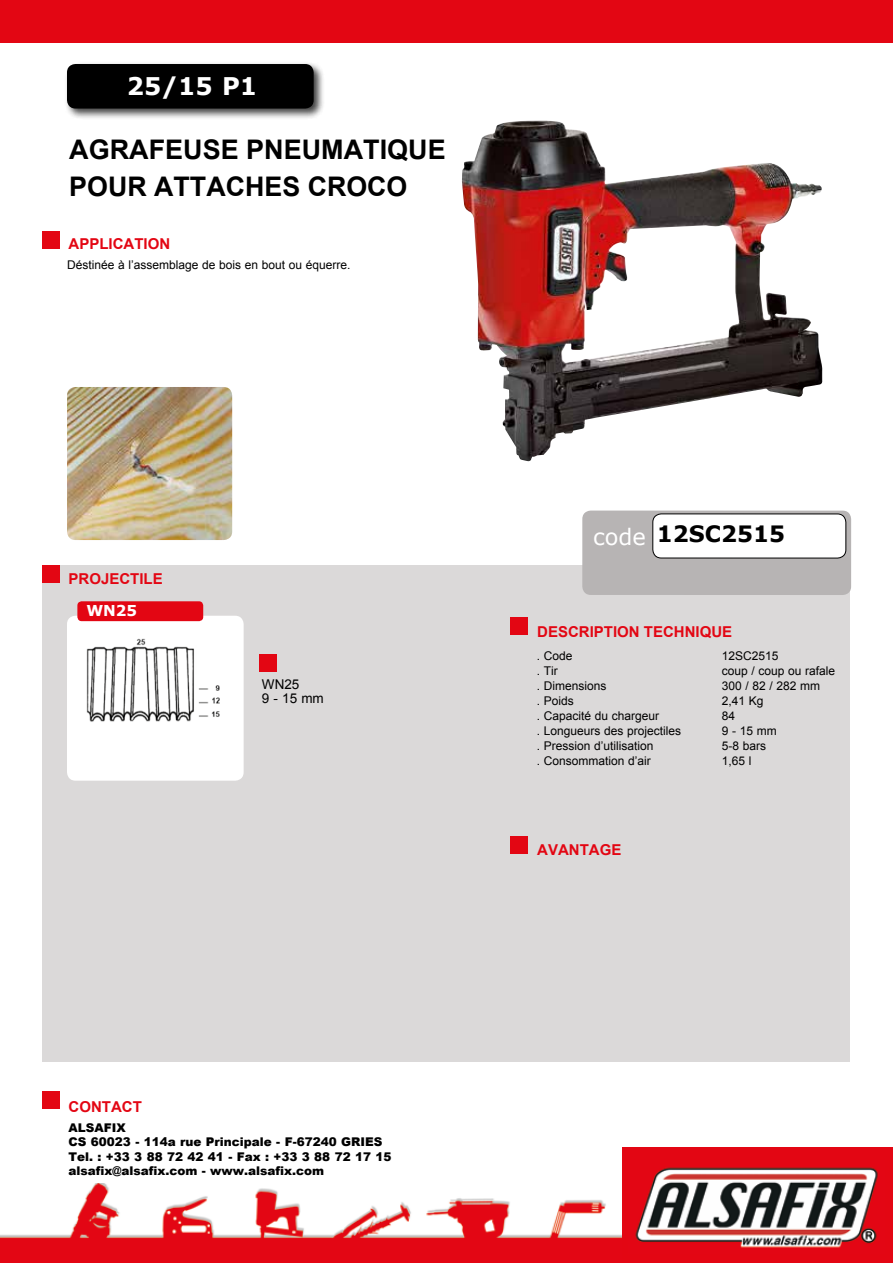
<style>
.page{position:relative;width:893px;height:1263px;background:#fff}
.page>*{position:absolute;margin:0;border:0;box-sizing:border-box;transform-origin:0 0}
.t1{font:700 27px/37.3px "Arial";color:#000}
.t2{font:700 24.3px "Verdana";color:#fff}
.t3{font:700 22.5px "Verdana";color:#000}
.t4{font:22.5px "Verdana";color:#fff}
.t5{font:700 15px "Arial";color:#e30613}
.t6{font:700 15px "Verdana";color:#fff}
.t7{font:13.5px/13.5px "Arial";color:#000}
.t8{font:12px "Arial";color:#000}
.t9{font:900 12px/14.4px "Arial";color:#000}
</style>
<div class="page">
<img style="left:462px;top:121px;width:361px;height:341px">
<div style="left:43px;top:566px;width:807px;height:496px;background:#dbd9d9"></div>
<div style="left:67px;top:616px;width:177px;height:165px;background:#fff;border-radius:9px"></div>
<img style="left:86px;top:638px;width:134px;height:84px">
<div style="left:0;top:0;width:893px;height:43px;background:#e30613"></div>
<img style="left:0;top:1183px;width:622px;height:80px">
<div style="left:622px;top:1148px;width:271px;height:115px;background:#e30613"></div>
<img style="left:635px;top:1167px;width:243px;height:81px">
<div style="left:64px;top:61px;width:261px;height:59px;background:#000;opacity:.75"></div>
<div style="left:67px;top:64px;width:247px;height:45px;background:#000;border-radius:9px"></div>
<div style="left:77px;top:601px;width:126px;height:20px;background:#e30613;border-radius:4px"></div>
<img style="left:67px;top:387px;width:165px;height:153px">
<div style="left:582px;top:510px;width:269px;height:85px;background:#b7b4b4;border-radius:9px"></div>
<div style="left:653px;top:514px;width:193px;height:44px;background:#fff;border-radius:9px"></div>
<div style="left:652px;top:513px;width:194px;height:45px;border:1px solid #000;border-radius:9px"></div>
<div style="left:43px;top:232px;width:17px;height:17px;background:#e30613"></div>
<div style="left:259px;top:654px;width:17px;height:17px;background:#e30613"></div>
<div style="left:510px;top:618px;width:17px;height:17px;background:#e30613"></div>
<div style="left:43px;top:565px;width:17px;height:17px;background:#e30613"></div>
<div style="left:510px;top:837px;width:17px;height:17px;background:#e30613"></div>
<div style="left:43px;top:1092px;width:17px;height:17px;background:#e30613"></div>
<h2 class="t2" style="left:127px;top:68px;width:132px">25/15 P1</h2>
<h1 class="t1" style="left:69px;top:131px;width:378px">AGRAFEUSE PNEUMATIQUE<br>POUR ATTACHES CROCO</h1>
<p class="t5" style="left:69px;top:234px;width:103px">APPLICATION</p>
<p class="t8" style="left:67px;top:257px;width:285px">Déstinée à l’assemblage de bois en bout ou équerre.</p>
<p class="t5" style="left:69px;top:569px;width:96px">PROJECTILE</p>
<p class="t6" style="left:86px;top:600px;width:52px">WN25</p>
<p class="t7" style="left:262px;top:678px;width:63px">WN25<br>9 - 15 mm</p>
<p class="t5" style="left:69px;top:1097px;width:75px">CONTACT</p>
<p class="t9" style="left:69px;top:1120px;width:325px">ALSAFIX<br>CS 60023 - 114a rue Principale - F-67240 GRIES Tel. : +33 3 88 72 42 41 - Fax : +33 3 88 72 17 15 alsafix@alsafix.com - www.alsafix.com</p>
<h3 class="t4" style="left:593px;top:521px;width:54px">code</h3>
<h3 class="t3" style="left:657px;top:518px;width:130px">12SC2515</h3>
<p class="t5" style="left:537px;top:622px;width:197px">DESCRIPTION TECHNIQUE</p>
<p class="t8" style="left:537px;top:648px;width:37px">. Code</p>
<p class="t8" style="left:722px;top:648px;width:58px">12SC2515</p>
<p class="t8" style="left:537px;top:663px;width:22px">. Tir</p>
<p class="t8" style="left:722px;top:663px;width:115px">coup / coup ou rafale</p>
<p class="t8" style="left:537px;top:678px;width:71px">. Dimensions</p>
<p class="t8" style="left:722px;top:678px;width:100px">300 / 82 / 282 mm</p>
<p class="t8" style="left:537px;top:693px;width:39px">. Poids</p>
<p class="t8" style="left:722px;top:693px;width:43px">2,41 Kg</p>
<p class="t8" style="left:537px;top:708px;width:124px">. Capacité du chargeur</p>
<p class="t8" style="left:722px;top:708px;width:15px">84</p>
<p class="t8" style="left:537px;top:723px;width:146px">. Longueurs des projectiles</p>
<p class="t8" style="left:722px;top:723px;width:57px">9 - 15 mm</p>
<p class="t8" style="left:537px;top:738px;width:118px">. Pression d’utilisation</p>
<p class="t8" style="left:722px;top:738px;width:46px">5-8 bars</p>
<p class="t8" style="left:537px;top:753px;width:116px">. Consommation d’air</p>
<p class="t8" style="left:722px;top:753px;width:31px">1,65 l</p>
<p class="t5" style="left:537px;top:840px;width:86px">AVANTAGE</p>
</div>
